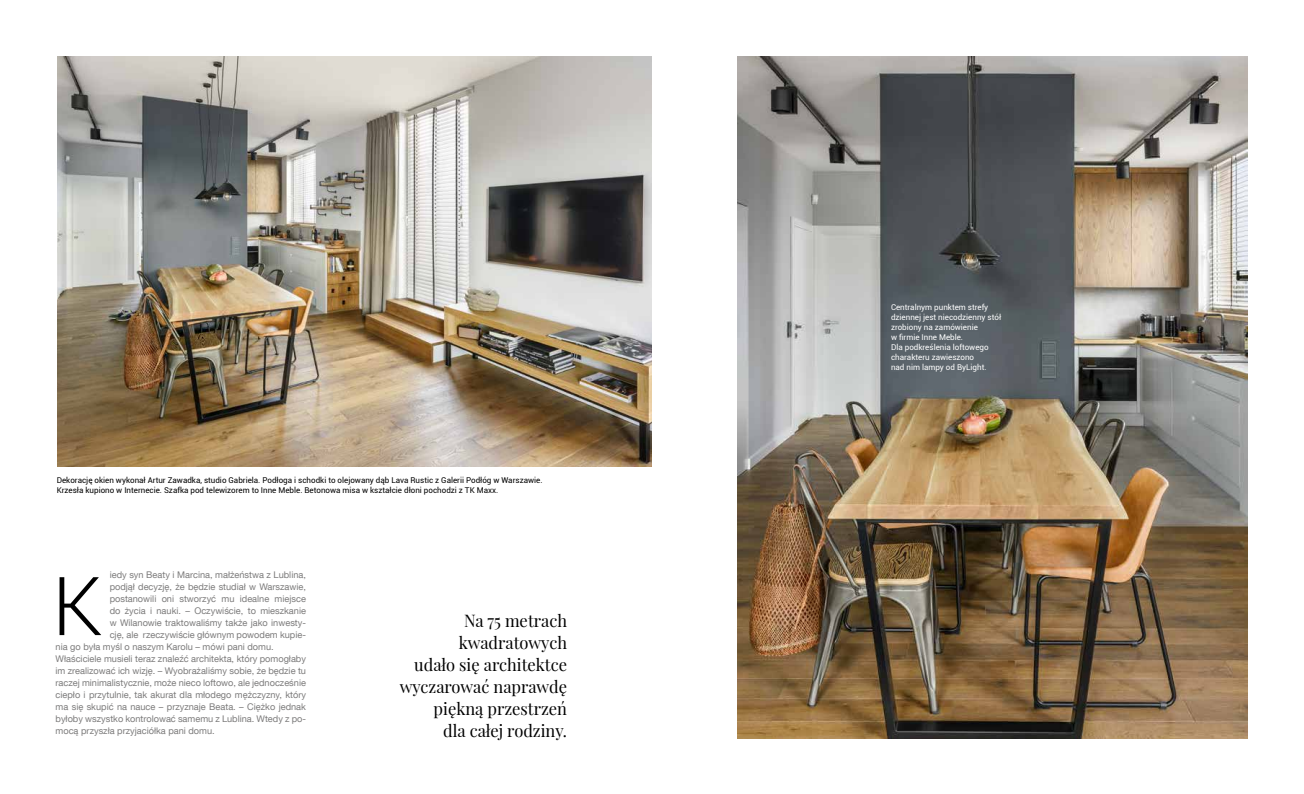
<style>
.page{position:relative;width:1304px;height:794px;background:#fff}
.page>*{position:absolute;margin:0;border:0;box-sizing:border-box;transform-origin:0 0}
.t1{font:300 81.4px "Roboto";color:#000}
.t2{font:17px/22px "Playfair Display";color:#000;text-align:right}
.t3{font:9.2px "Helvetica Neue LT Com";color:#7c7b7b}
.t4{font:8px/10px "Roboto";color:#000}
.t5{font:8px/10px "Roboto";color:#fff}
</style>
<div class="page">
<img style="left:58px;top:57px;width:594px;height:409px">
<img style="left:737px;top:57px;width:510px;height:681px">
<p class="t4" style="left:57px;top:475px;width:487px">Dekorację okien wykonał Artur Zawadka, studio Gabriela. Podłoga i schodki to olejowany dąb Lava Rustic z Galerii Podłóg w Warszawie.<br>Krzesła kupiono w Internecie. Szafka pod telewizorem to Inne Meble. Betonowa misa w kształcie dłoni pochodzi z TK Maxx.</p>
<p class="t3" style="left:110px;top:569px;width:198px">iedy syn Beaty i Marcina, małżeństwa z Lublina,</p>
<p class="t3" style="left:110px;top:581px;width:198px">podjął decyzję, że będzie studiał w Warszawie,</p>
<p class="t3" style="left:110px;top:593px;width:198px">postanowili oni stworzyć mu idealne miejsce</p>
<p class="t3" style="left:110px;top:605px;width:198px">do życia i nauki. – Oczywiście, to mieszkanie</p>
<p class="t3" style="left:110px;top:617px;width:198px">w Wilanowie traktowaliśmy także jako inwesty-</p>
<p class="t3" style="left:110px;top:629px;width:198px">cję, ale rzeczywiście głównym powodem kupie-</p>
<p class="t3" style="left:56px;top:641px;width:220px">nia go była myśl o naszym Karolu – mówi pani domu.</p>
<p class="t3" style="left:56px;top:653px;width:252px">Właściciele musieli teraz znaleźć architekta, który pomogłaby</p>
<p class="t3" style="left:56px;top:665px;width:252px">im zrealizować ich wizję. – Wyobrażaliśmy sobie, że będzie tu</p>
<p class="t3" style="left:56px;top:677px;width:252px">raczej minimalistycznie, może nieco loftowo, ale jednocześnie</p>
<p class="t3" style="left:56px;top:689px;width:252px">ciepło i przytulnie, tak akurat dla młodego mężczyzny, który</p>
<p class="t3" style="left:56px;top:701px;width:252px">ma się skupić na nauce – przyznaje Beata. – Ciężko jednak</p>
<p class="t3" style="left:56px;top:713px;width:252px">byłoby wszystko kontrolować samemu z Lublina. Wtedy z po-</p>
<p class="t3" style="left:56px;top:725px;width:161px">mocą przyszła przyjaciółka pani domu.</p>
<h1 class="t1" style="left:52px;top:550px;width:52px">K</h1>
<h2 class="t2" style="left:400px;top:610px;width:169px">Na 75 metrach kwadratowych<br>udało się architektce wyczarować naprawdę piękną przestrzeń<br>dla całej rodziny.</h2>
<p class="t5" style="left:891px;top:302px;width:112px">Centralnym punktem strefy dziennej jest niecodzienny stół zrobiony na zamówienie<br>w firmie Inne Meble.<br>Dla podkreślenia loftowego charakteru zawieszono<br>nad nim lampy od ByLight.</p>
</div>
